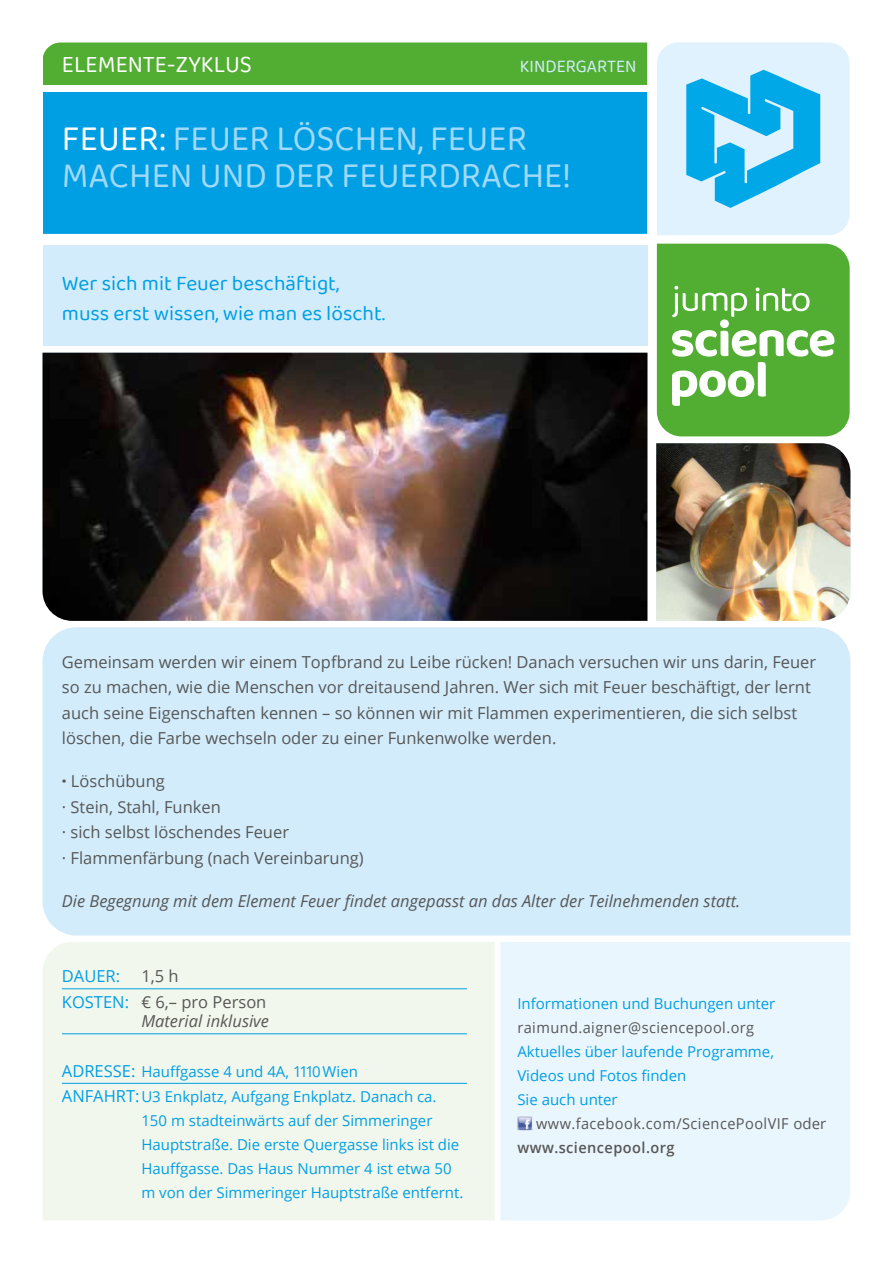
<style>
.page{position:relative;width:893px;height:1263px;background:#fff}
.page>*{position:absolute;margin:0;border:0;box-sizing:border-box;transform-origin:0 0}
.t1{font:36px/37.5px "Baloo Tamma 2";color:#a1daf8;scale:.95 1}
.t2{font:24px "Baloo Tamma 2";color:#fff;scale:.95 1}
.t3{font:21px/30px "Baloo Tamma 2";color:#009fe3}
.t4{font:18px "Baloo Tamma 2";color:#d4edfc;scale:.95 1}
.t5{font:16.5px/25.5px "Open Sans";color:#575756}
.t6{font:italic 16.5px "Open Sans";color:#575756}
.t7{font:16.5px "Open Sans";color:#009fe3}
.t8{font:15px/24px "Open Sans";color:#009fe3}
.t9{font:15px "Open Sans";letter-spacing:.03em;color:#575756}
.t10{font:600 15px "Open Sans";letter-spacing:.03em;color:#575756}
.s1{color:#fff}
.s2{font-weight:800}
.s3{color:#009fe3}
.s4{font-size:16.5px}
</style>
<div class="page">
<div style="left:43px;top:92px;width:604px;height:142px;background:#009fe3"></div>
<div style="left:43px;top:43px;width:604px;height:42px;background:#52ae32"></div>
<div style="left:43px;top:627px;width:807px;height:308px;background:#d2ecfc"></div>
<div style="left:43px;top:245px;width:604px;height:101px;background:#d2ecfc"></div>
<img style="left:43px;top:353px;width:604px;height:268px">
<img style="left:656px;top:443px;width:194px;height:178px">
<svg style="left:657px;top:244px;width:193px;height:192px;background:#6cba51"></svg>
<svg style="left:657px;top:43px;width:193px;height:192px;background:#9cdbf6"></svg>
<div style="left:43px;top:942px;width:452px;height:278px;background:#f2f7ed"></div>
<div style="left:500px;top:942px;width:350px;height:278px;background:#eaf6fe"></div>
<img style="left:517px;top:1116px;width:15px;height:15px">
<hr style="left:62px;top:988px;width:405px;height:1px;background:#009fe3">
<hr style="left:62px;top:1033px;width:405px;height:1px;background:#009fe3">
<hr style="left:62px;top:1083px;width:405px;height:1px;background:#009fe3">
<h2 class="t2" style="left:62px;top:50px;width:202px">ELEMENTE-ZYKLUS</h2>
<p class="t4" style="left:520px;top:55px;width:124px">KINDERGARTEN</p>
<h1 class="t1" style="left:62px;top:119px;width:537px"><span class="s1">FEUER:</span> FEUER LÖSCHEN, FEUER<br>MACHEN UND DER FEUERDRACHE!</h1>
<p class="t3" style="left:62px;top:268px;width:325px">Wer sich mit Feuer beschäftigt, muss erst wissen, wie man es löscht.</p>
<p class="t5" style="left:62px;top:648px;width:756px">Gemeinsam werden wir einem Topfbrand zu Leibe rücken! Danach versuchen wir uns darin, Feuer so zu machen, wie die Menschen vor dreitausend Jahren. Wer sich mit Feuer beschäftigt, der lernt auch seine Eigenschaften kennen – so können wir mit Flammen experimentieren, die sich selbst löschen, die Farbe wechseln oder zu einer Funkenwolke werden.</p>
<p class="t5" style="left:62px;top:768px;width:303px"><span class="s2">·</span> Löschübung<br>· Stein, Stahl, Funken<br>· sich selbst löschendes Feuer<br>· Flammenfärbung (nach Vereinbarung)</p>
<p class="t6" style="left:62px;top:889px;width:680px">Die Begegnung mit dem Element Feuer findet angepasst an das Alter der Teilnehmenden statt.</p>
<p class="t5" style="left:62px;top:963px;width:206px;text-align:center">1,5 h<br><span class="s3">KOSTEN:</span> € 6,– pro Person</p>
<p class="t6" style="left:141px;top:1010px;width:129px">Material inklusive</p>
<p class="t8" style="left:62px;top:1058px;width:376px;line-height:25.5px"><span class="s4">ADRESSE:</span> Hauffgasse 4 und 4A, 1110 Wien<br><span class="s4">ANFAHRT:</span>U3 Enkplatz, Aufgang Enkplatz. Danach ca.</p>
<p class="t8" style="left:141px;top:1108px;width:323px">150 m stadteinwärts auf der Simmeringer Hauptstraße. Die erste Quergasse links ist die Hauffgasse. Das Haus Nummer 4 ist etwa 50 m von der Simmeringer Hauptstraße entfernt.</p>
<p class="t7" style="left:62px;top:965px;width:60px">DAUER:</p>
<p class="t8" style="left:517px;top:991px;width:260px">Informationen und Buchungen unter</p>
<p class="t9" style="left:517px;top:1017px;width:238px">raimund.aigner@sciencepool.org</p>
<p class="t8" style="left:517px;top:1039px;width:258px">Aktuelles über laufende Programme,<br>Videos und Fotos finden<br>Sie auch unter</p>
<p class="t9" style="left:536px;top:1113px;width:292px">www.facebook.com/SciencePoolVIF oder</p>
<p class="t10" style="left:517px;top:1137px;width:159px">www.sciencepool.org</p>
</div>
